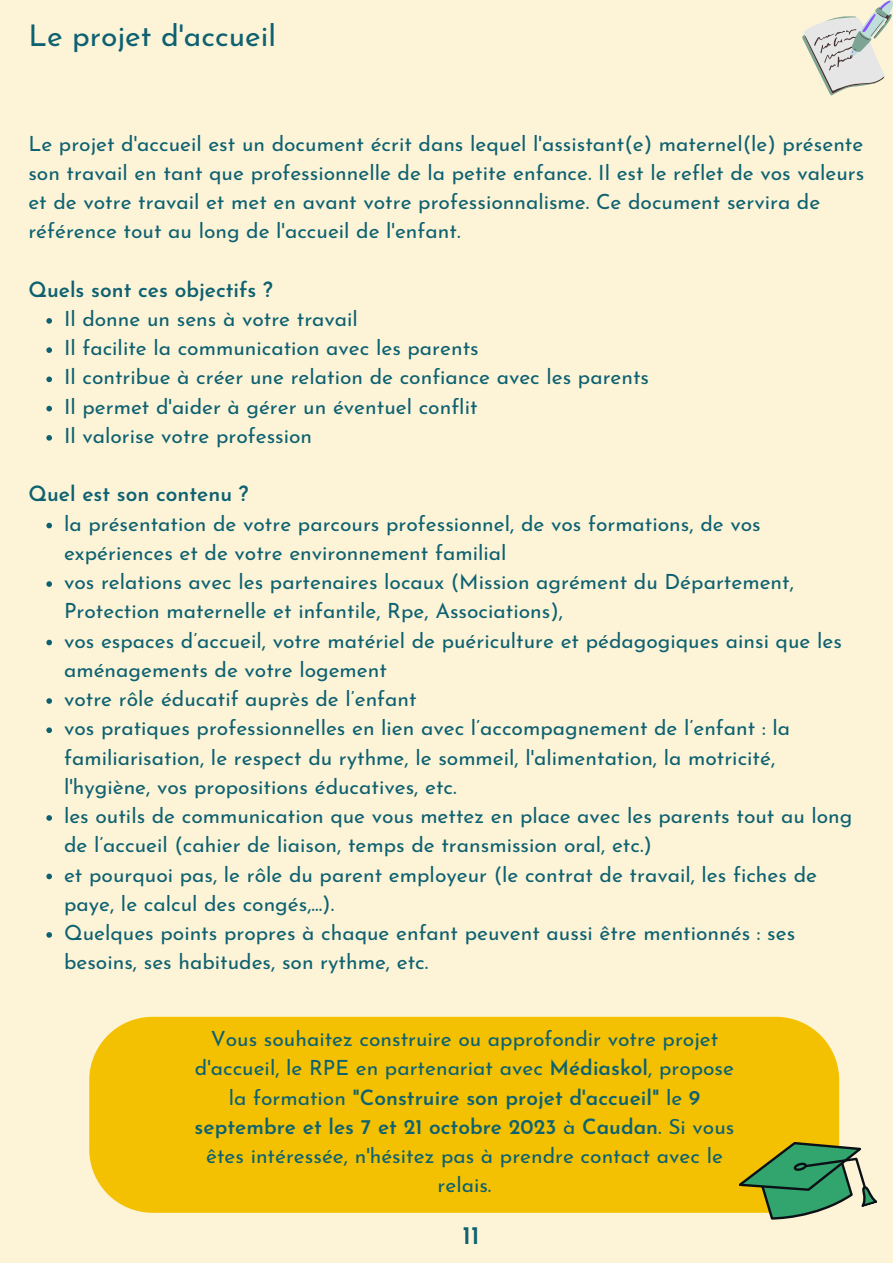
<style>
.page{position:relative;width:893px;height:1264px;background:#fff}
.page>*{position:absolute;margin:0;border:0;box-sizing:border-box;transform-origin:0 0}
.t1{font:30px "Josefin Sans";color:#0e6171}
.t2{font:600 25.5px "Josefin Sans";color:#0e6171}
.t3{font:21px/29.2px "Josefin Sans";color:#0e6171}
.t4{font:600 21px "Josefin Sans";color:#0e6171}
.s1{font-weight:600}
</style>
<div class="page">
<div style="left:0;top:0;width:892px;height:1262px;background:#fdf4d7"></div>
<svg style="left:46px;top:318px;width:6px;height:6px"></svg>
<svg style="left:46px;top:347px;width:6px;height:6px"></svg>
<svg style="left:46px;top:376px;width:6px;height:6px"></svg>
<svg style="left:46px;top:406px;width:6px;height:5px"></svg>
<svg style="left:46px;top:435px;width:6px;height:5px"></svg>
<svg style="left:46px;top:523px;width:6px;height:5px"></svg>
<svg style="left:46px;top:581px;width:6px;height:6px"></svg>
<svg style="left:46px;top:639px;width:6px;height:6px"></svg>
<svg style="left:46px;top:698px;width:6px;height:5px"></svg>
<svg style="left:46px;top:727px;width:6px;height:6px"></svg>
<svg style="left:46px;top:815px;width:6px;height:5px"></svg>
<svg style="left:46px;top:873px;width:6px;height:6px"></svg>
<svg style="left:46px;top:932px;width:6px;height:5px"></svg>
<div style="left:89px;top:1016px;width:750px;height:196px;background:#f3c101"></div>
<svg style="left:731px;top:1123px;width:146px;height:97px"></svg>
<svg style="left:802px;top:0;width:90px;height:96px"></svg>
<h1 class="t1" style="left:28px;top:24px;width:249px">Le projet d'accueil</h1>
<p class="t3" style="left:28px;top:131px;width:837px">Le projet d'accueil est un document écrit dans lequel l'assistant(e) maternel(le) présente son travail en tant que professionnelle de la petite enfance. Il est le reflet de vos valeurs et de votre travail et met en avant votre professionnalisme. Ce document servira de référence tout au long de l'accueil de l'enfant.</p>
<p class="t4" style="left:28px;top:281px;width:246px">Quels sont ces objectifs ?</p>
<p class="t3" style="left:64px;top:306px;width:586px">Il donne un sens à votre travail<br>Il facilite la communication avec les parents<br>Il contribue à créer une relation de confiance avec les parents Il permet d'aider à gérer un éventuel conflit<br>Il valorise votre profession</p>
<p class="t4" style="left:28px;top:485px;width:222px">Quel est son contenu ?</p>
<p class="t3" style="left:64px;top:510px;width:789px">la présentation de votre parcours professionnel, de vos formations, de vos expériences et de votre environnement familial<br>vos relations avec les partenaires locaux (Mission agrément du Département, Protection maternelle et infantile, Rpe, Associations),<br>vos espaces d’accueil, votre matériel de puériculture et pédagogiques ainsi que les aménagements de votre logement<br>votre rôle éducatif auprès de l’enfant<br>vos pratiques professionnelles en lien avec l’accompagnement de l’enfant : la familiarisation, le respect du rythme, le sommeil, l'alimentation, la motricité, l'hygiène, vos propositions éducatives, etc.<br>les outils de communication que vous mettez en place avec les parents tout au long de l’accueil (cahier de liaison, temps de transmission oral, etc.)<br>et pourquoi pas, le rôle du parent employeur (le contrat de travail, les fiches de paye, le calcul des congés,...).<br>Quelques points propres à chaque enfant peuvent aussi être mentionnés : ses besoins, ses habitudes, son rythme, etc.</p>
<p class="t3" style="left:195px;top:1026px;width:541px;text-align:center">Vous souhaitez construire ou approfondir votre projet d'accueil, le RPE en partenariat avec <span class="s1">Médiaskol</span>, propose la formation <span class="s1">"Construire son projet d'accueil"</span> le <span class="s1">9 septembre et les 7 et 21 octobre 2023</span> à <span class="s1">Caudan</span>. Si vous êtes intéressée, n'hésitez pas à prendre contact avec le relais.</p>
<p class="t2" style="left:462px;top:1224px;width:19px">11</p>
</div>
